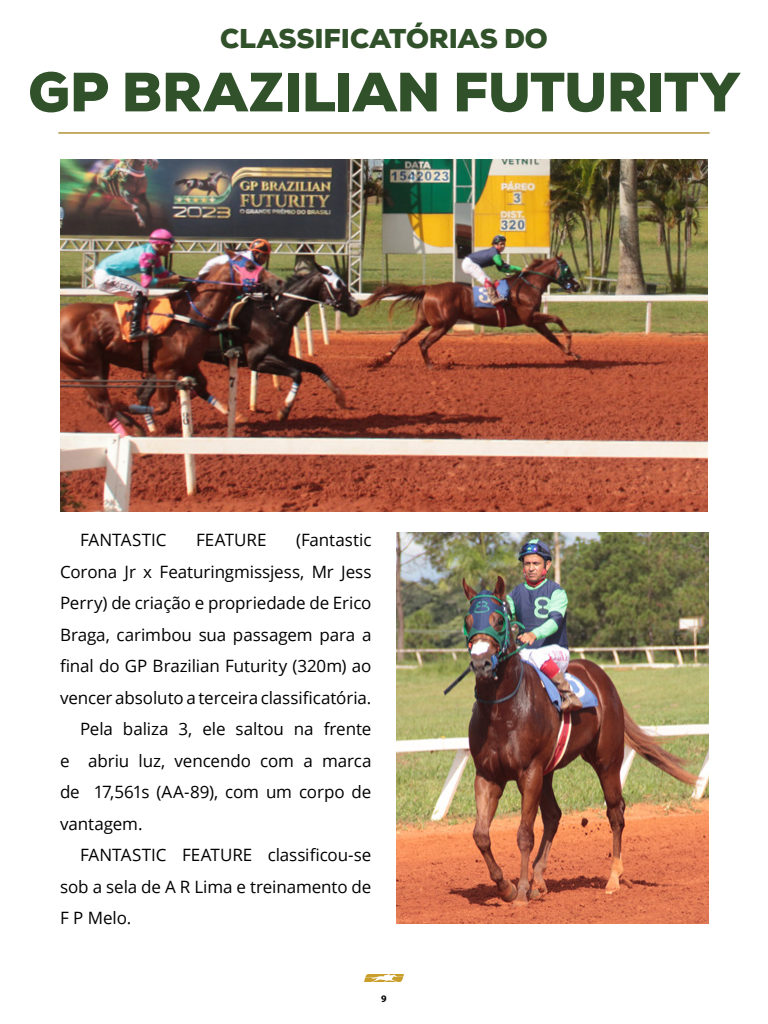
<style>
.page{position:relative;width:768px;height:1024px;background:#fff}
.page>*{position:absolute;margin:0;border:0;box-sizing:border-box;transform-origin:0 0}
.t1{font:900 55.2px "Nexa";letter-spacing:-.01em;color:#31512a}
.t2{font:900 27.2px "Nexa";letter-spacing:-.005em;color:#31512a}
.t3{font:17px "Open Sans";letter-spacing:-.005em;color:#000}
.t4{font:700 10px "Myriad Pro";color:#000}
</style>
<div class="page">
<svg style="left:364px;top:974px;width:40px;height:8px"></svg>
<img style="left:60px;top:159px;width:648px;height:353px">
<img style="left:396px;top:533px;width:312px;height:391px">
<hr style="left:58px;top:132px;width:652px;height:2px;background:#ad8e30">
<h2 class="t2" style="left:220px;top:21px;width:329px">CLASSIFICATÓRIAS DO</h2>
<h1 class="t1" style="left:28px;top:57px;width:713px">GP BRAZILIAN FUTURITY</h1>
<p class="t3" style="left:80px;top:528px;width:88px">FANTASTIC</p>
<p class="t3" style="left:196px;top:528px;width:72px">FEATURE</p>
<p class="t3" style="left:296px;top:528px;width:77px">(Fantastic</p>
<p class="t3" style="left:60px;top:560px;width:313px">Corona Jr x Featuringmissjess, Mr Jess</p>
<p class="t3" style="left:60px;top:591px;width:313px">Perry) de criação e propriedade de Erico</p>
<p class="t3" style="left:60px;top:623px;width:313px">Braga, carimbou sua passagem para a</p>
<p class="t3" style="left:60px;top:654px;width:313px">final do GP Brazilian Futurity (320m) ao</p>
<p class="t3" style="left:60px;top:686px;width:313px">vencer absoluto a terceira classificatória.</p>
<p class="t3" style="left:80px;top:717px;width:293px">Pela baliza 3, ele saltou na frente</p>
<p class="t3" style="left:60px;top:749px;width:313px">e abriu luz, vencendo com a marca</p>
<p class="t3" style="left:60px;top:780px;width:313px">de 17,561s (AA-89), com um corpo de</p>
<p class="t3" style="left:60px;top:812px;width:84px">vantagem.</p>
<p class="t3" style="left:80px;top:843px;width:293px">FANTASTIC FEATURE classificou-se</p>
<p class="t3" style="left:60px;top:875px;width:313px">sob a sela de A R Lima e treinamento de</p>
<p class="t3" style="left:60px;top:906px;width:73px">F P Melo.</p>
<p class="t4" style="left:381px;top:992px;width:7px">9</p>
</div>
